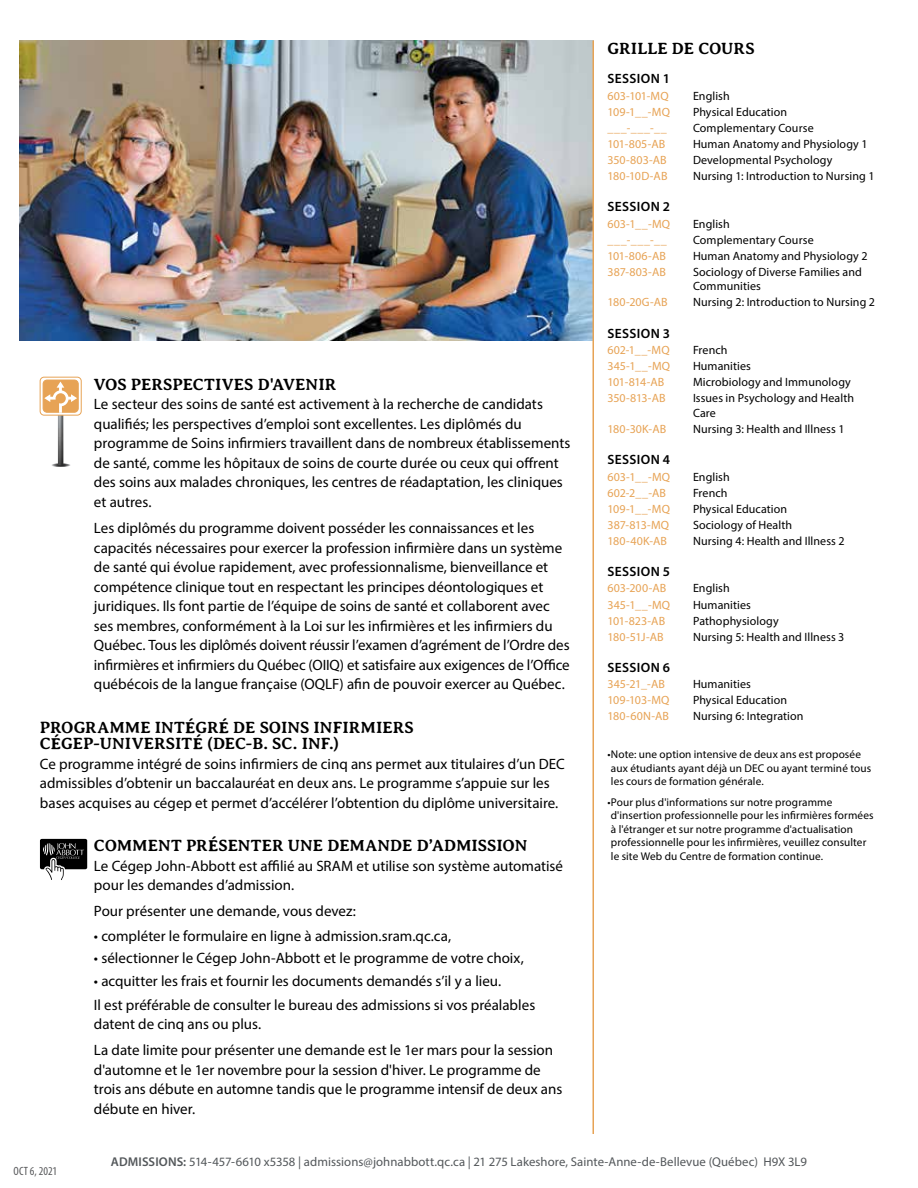
<style>
.page{position:relative;width:918px;height:1188px;background:#fff}
.page>*{position:absolute;margin:0;border:0;box-sizing:border-box;transform-origin:0 0}
.t1{font:700 16.5px/16.5px "Averia Serif Libre";letter-spacing:.005em;color:#000}
.t2{font:15px/19.5px "Myriad Pro";color:#000}
.t3{font:600 13.5px "Myriad Pro";letter-spacing:.025em;color:#000}
.t4{font:12.75px "Myriad Pro";letter-spacing:.005em;color:#53575a}
.t5{font:12px/14.4px "Myriad Pro";letter-spacing:.005em;color:#000}
.t6{font:12px "Myriad Pro";letter-spacing:.005em;color:#e7a355}
.t7{font:condensed 12px "Myriad Pro";letter-spacing:.005em;color:#58595b}
.t8{font:11.25px/13.5px "Myriad Pro";letter-spacing:.01em;color:#000}
.s1{font-weight:600}
</style>
<div class="page">
<img style="left:19px;top:40px;width:573px;height:300px">
<hr style="left:592px;top:40px;width:2px;height:1094px;background:#e7a355">
<svg style="left:51px;top:463px;width:20px;height:4px"></svg>
<img style="left:58px;top:416px;width:5px;height:49px">
<svg style="left:40px;top:377px;width:41px;height:38px"></svg>
<div style="left:40px;top:377px;width:42px;height:39px;border:1px solid #e7a355;border-radius:4px"></div>
<div style="left:43px;top:380px;width:36px;height:33px;border:1px solid #e7a355;border-radius:4px"></div>
<svg style="left:44px;top:382px;width:33px;height:31px"></svg>
<svg style="left:40px;top:839px;width:47px;height:41px"></svg>
<p class="t1" style="left:94px;top:376px;width:244px">VOS PERSPECTIVES D'AVENIR</p>
<p class="t2" style="left:94px;top:394px;width:478px">Le secteur des soins de santé est activement à la recherche de candidats qualifiés; les perspectives d’emploi sont excellentes. Les diplômés du programme de Soins infirmiers travaillent dans de nombreux établissements de santé, comme les hôpitaux de soins de courte durée ou ceux qui offrent des soins aux malades chroniques, les centres de réadaptation, les cliniques et autres.</p>
<p class="t2" style="left:94px;top:518px;width:477px">Les diplômés du programme doivent posséder les connaissances et les capacités nécessaires pour exercer la profession infirmière dans un système de santé qui évolue rapidement, avec professionnalisme, bienveillance et compétence clinique tout en respectant les principes déontologiques et juridiques. Ils font partie de l’équipe de soins de santé et collaborent avec ses membres, conformément à la Loi sur les infirmières et les infirmiers du Québec. Tous les diplômés doivent réussir l’examen d’agrément de l’Ordre des infirmières et infirmiers du Québec (OIIQ) et satisfaire aux exigences de l’Office québécois de la langue française (OQLF) afin de pouvoir exercer au Québec.</p>
<p class="t1" style="left:40px;top:719px;width:375px">PROGRAMME INTÉGRÉ DE SOINS INFIRMIERS<br>CÉGEP-UNIVERSITÉ (DEC-B. SC. INF.)</p>
<p class="t2" style="left:40px;top:754px;width:526px">Ce programme intégré de soins infirmiers de cinq ans permet aux titulaires d’un DEC admissibles d’obtenir un baccalauréat en deux ans. Le programme s’appuie sur les bases acquises au cégep et permet d’accélérer l’obtention du diplôme universitaire.</p>
<p class="t1" style="left:94px;top:837px;width:435px">COMMENT PRÉSENTER UNE DEMANDE D’ADMISSION</p>
<p class="t2" style="left:94px;top:856px;width:471px">Le Cégep John-Abbott est affilié au SRAM et utilise son système automatisé pour les demandes d’admission.</p>
<p class="t2" style="left:94px;top:901px;width:263px">Pour présenter une demande, vous devez:</p>
<p class="t2" style="left:94px;top:926px;width:359px">• compléter le formulaire en ligne à admission.sram.qc.ca,</p>
<p class="t2" style="left:94px;top:948px;width:431px">• sélectionner le Cégep John-Abbott et le programme de votre choix,</p>
<p class="t2" style="left:94px;top:968px;width:443px;line-height:23.9px">• acquitter les frais et fournir les documents demandés s’il y a lieu.<br>Il est préférable de consulter le bureau des admissions si vos préalables</p>
<p class="t2" style="left:94px;top:1011px;width:461px;line-height:26.2px">datent de cinq ans ou plus.<br>La date limite pour présenter une demande est le 1er mars pour la session</p>
<p class="t2" style="left:94px;top:1060px;width:470px">d'automne et le 1er novembre pour la session d'hiver. Le programme de trois ans débute en automne tandis que le programme intensif de deux ans débute en hiver.</p>
<p class="t1" style="left:608px;top:40px;width:149px">GRILLE DE COURS</p>
<p class="t3" style="left:608px;top:70px;width:64px">SESSION 1</p>
<p class="t6" style="left:608px;top:88px;width:63px">603-101-MQ</p>
<p class="t5" style="left:693px;top:88px;width:38px">English</p>
<p class="t6" style="left:608px;top:104px;width:64px">109-1__-MQ</p>
<p class="t5" style="left:693px;top:104px;width:96px">Physical Education</p>
<p class="t6" style="left:608px;top:120px;width:61px">___-___-__</p>
<p class="t5" style="left:693px;top:120px;width:122px">Complementary Course</p>
<p class="t6" style="left:608px;top:136px;width:59px">101-805-AB</p>
<p class="t5" style="left:693px;top:136px;width:176px">Human Anatomy and Physiology 1</p>
<p class="t6" style="left:608px;top:152px;width:61px">350-803-AB</p>
<p class="t5" style="left:693px;top:152px;width:141px">Developmental Psychology</p>
<p class="t6" style="left:608px;top:169px;width:62px">180-10D-AB</p>
<p class="t5" style="left:693px;top:169px;width:183px">Nursing 1: Introduction to Nursing 1</p>
<p class="t3" style="left:608px;top:198px;width:64px">SESSION 2</p>
<p class="t6" style="left:608px;top:216px;width:64px">603-1__-MQ</p>
<p class="t5" style="left:693px;top:216px;width:38px">English</p>
<p class="t6" style="left:608px;top:232px;width:61px">___-___-__</p>
<p class="t5" style="left:693px;top:232px;width:122px">Complementary Course</p>
<p class="t6" style="left:608px;top:248px;width:60px">101-806-AB</p>
<p class="t5" style="left:693px;top:248px;width:176px">Human Anatomy and Physiology 2</p>
<p class="t6" style="left:608px;top:264px;width:60px">387-803-AB</p>
<p class="t5" style="left:693px;top:264px;width:170px">Sociology of Diverse Families and<br>Communities</p>
<p class="t6" style="left:608px;top:295px;width:62px">180-20G-AB</p>
<p class="t5" style="left:693px;top:295px;width:184px">Nursing 2: Introduction to Nursing 2</p>
<p class="t3" style="left:608px;top:324px;width:64px">SESSION 3</p>
<p class="t6" style="left:608px;top:343px;width:64px">602-1__-MQ</p>
<p class="t5" style="left:693px;top:343px;width:36px">French</p>
<p class="t6" style="left:608px;top:359px;width:64px">345-1__-MQ</p>
<p class="t5" style="left:693px;top:359px;width:60px">Humanities</p>
<p class="t6" style="left:608px;top:375px;width:58px">101-814-AB</p>
<p class="t5" style="left:693px;top:375px;width:159px">Microbiology and Immunology</p>
<p class="t6" style="left:608px;top:391px;width:60px">350-813-AB</p>
<p class="t5" style="left:693px;top:391px;width:163px">Issues in Psychology and Health<br>Care</p>
<p class="t6" style="left:608px;top:421px;width:60px">180-30K-AB</p>
<p class="t5" style="left:693px;top:421px;width:153px">Nursing 3: Health and Illness 1</p>
<p class="t3" style="left:608px;top:451px;width:64px">SESSION 4</p>
<p class="t6" style="left:608px;top:469px;width:64px">603-1__-MQ</p>
<p class="t5" style="left:693px;top:469px;width:38px">English</p>
<p class="t6" style="left:608px;top:485px;width:60px">602-2__-AB</p>
<p class="t5" style="left:693px;top:485px;width:36px">French</p>
<p class="t6" style="left:608px;top:501px;width:64px">109-1__-MQ</p>
<p class="t5" style="left:693px;top:501px;width:96px">Physical Education</p>
<p class="t6" style="left:608px;top:517px;width:63px">387-813-MQ</p>
<p class="t5" style="left:693px;top:517px;width:101px">Sociology of Health</p>
<p class="t6" style="left:608px;top:533px;width:61px">180-40K-AB</p>
<p class="t5" style="left:693px;top:533px;width:153px">Nursing 4: Health and Illness 2</p>
<p class="t3" style="left:608px;top:563px;width:64px">SESSION 5</p>
<p class="t6" style="left:608px;top:581px;width:60px">603-200-AB</p>
<p class="t5" style="left:693px;top:581px;width:38px">English</p>
<p class="t6" style="left:608px;top:597px;width:64px">345-1__-MQ</p>
<p class="t5" style="left:693px;top:597px;width:60px">Humanities</p>
<p class="t6" style="left:608px;top:613px;width:59px">101-823-AB</p>
<p class="t5" style="left:693px;top:613px;width:87px">Pathophysiology</p>
<p class="t6" style="left:608px;top:629px;width:58px">180-51J-AB</p>
<p class="t5" style="left:693px;top:629px;width:153px">Nursing 5: Health and Illness 3</p>
<p class="t3" style="left:608px;top:659px;width:64px">SESSION 6</p>
<p class="t6" style="left:608px;top:677px;width:59px">345-21_-AB</p>
<p class="t5" style="left:693px;top:677px;width:60px">Humanities</p>
<p class="t6" style="left:608px;top:693px;width:63px">109-103-MQ</p>
<p class="t5" style="left:693px;top:693px;width:96px">Physical Education</p>
<p class="t6" style="left:608px;top:709px;width:63px">180-60N-AB</p>
<p class="t5" style="left:693px;top:709px;width:112px">Nursing 6: Integration</p>
<p class="t8" style="left:611px;top:748px;width:262px;text-indent:-3px">•Note: une option intensive de deux ans est proposée aux étudiants ayant déjà un DEC ou ayant terminé tous les cours de formation générale.</p>
<p class="t8" style="left:611px;top:795px;width:264px;text-indent:-3px">•Pour plus d'informations sur notre programme d'insertion professionnelle pour les infirmières formées à l'étranger et sur notre programme d'actualisation professionnelle pour les infirmières, veuillez consulter le site Web du Centre de formation continue.</p>
<p class="t7" style="left:14px;top:1163px;width:45px">OCT 6, 2021</p>
<p class="t4" style="left:111px;top:1154px;width:698px"><span class="s1">ADMISSIONS:</span> 514-457-6610 x5358 | admissions@johnabbott.qc.ca | 21 275 Lakeshore, Sainte-Anne-de-Bellevue (Québec) H9X 3L9</p>
</div>
